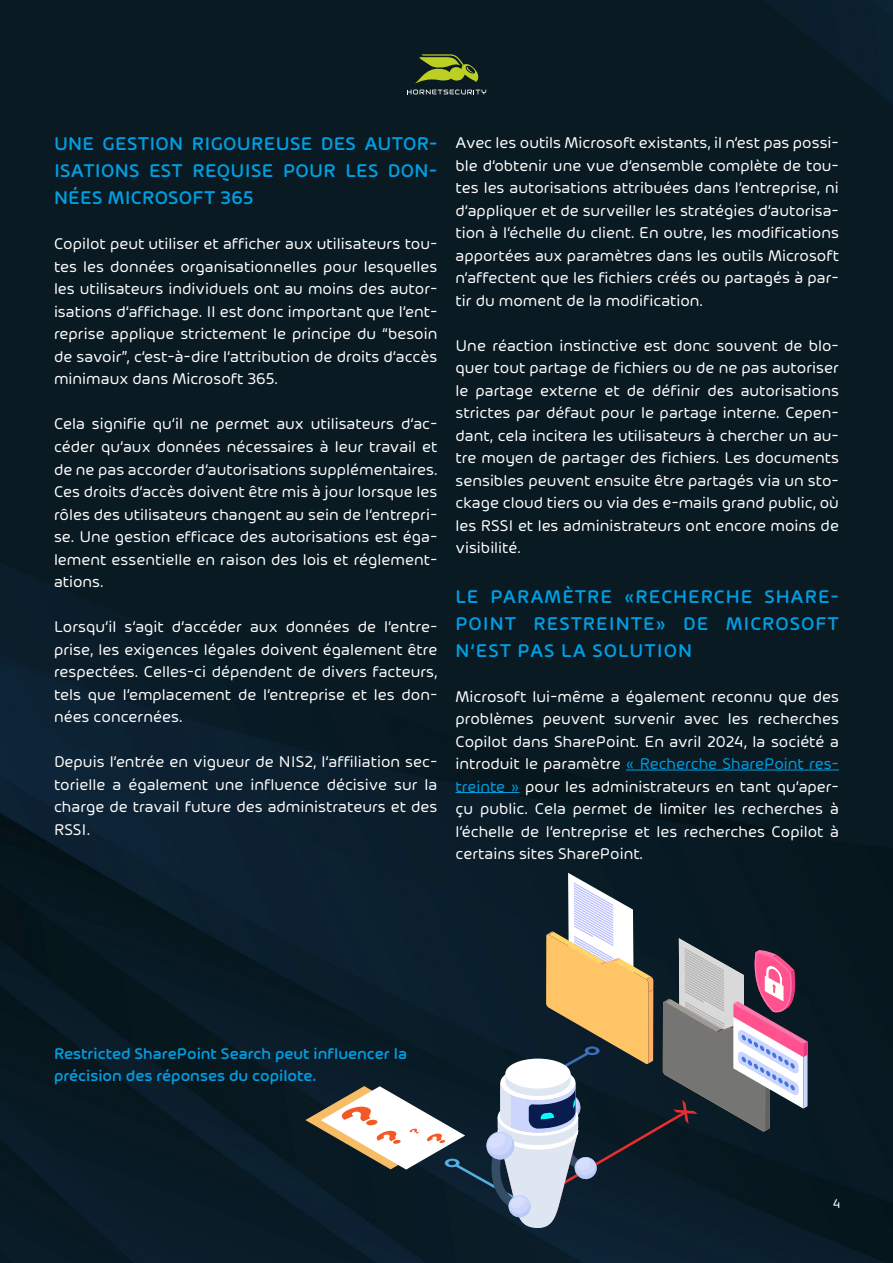
<style>
.page{position:relative;width:893px;height:1263px;background:#fff}
.page>*{position:absolute;margin:0;border:0;box-sizing:border-box;transform-origin:0 0}
.t1{font:500 19.5px/27px "Hornet";letter-spacing:.02em;color:#009fe3;text-align:justify}
.t2{font:16.5px/22.5px "Hornet";color:#fff;text-align:justify}
.t3{font:500 16.5px/22.5px "Hornet";color:#009fe3}
.t4{font:13.5px "Hornet";color:#fff}
.s1{color:#009fe3}
</style>
<div class="page">
<img style="left:0;top:0;width:893px;height:1263px">
<svg style="left:407px;top:90px;width:79px;height:4px"></svg>
<svg style="left:415px;top:54px;width:65px;height:30px;background:#5c6e22"></svg>
<hr style="left:626px;top:770px;width:213px;height:1px;background:#009fe3">
<hr style="left:455px;top:792px;width:64px;height:1px;background:#009fe3">
<svg style="left:305px;top:873px;width:502px;height:355px;background:#434a51"></svg>
<p class="t1" style="left:54px;top:129px;width:385px">UNE GESTION RIGOUREUSE DES AUTOR-ISATIONS EST REQUISE POUR LES DON-NÉES MICROSOFT 365</p>
<p class="t2" style="left:54px;top:232px;width:385px">Copilot peut utiliser et afficher aux utilisateurs tou&shy;tes les données organisationnelles pour lesquelles les utilisateurs individuels ont au moins des autor&shy;isations d‘affichage. Il est donc important que l‘ent&shy;reprise applique strictement le principe du “besoin de savoir”, c‘est-à-dire l‘attribution de droits d‘accès minimaux dans Microsoft 365.</p>
<p class="t2" style="left:54px;top:412px;width:385px">Cela signifie qu‘il ne permet aux utilisateurs d‘ac&shy;céder qu‘aux données nécessaires à leur travail et de ne pas accorder d‘autorisations supplémentaires.<br>Ces droits d‘accès doivent être mis à jour lorsque les rôles des utilisateurs changent au sein de l‘entrepri&shy;se. Une gestion efficace des autorisations est éga&shy;lement essentielle en raison des lois et réglement&shy;ations.</p>
<p class="t2" style="left:54px;top:614px;width:385px">Lorsqu‘il s‘agit d‘accéder aux données de l‘entre&shy;prise, les exigences légales doivent également être respectées. Celles-ci dépendent de divers facteurs, tels que l‘emplacement de l‘entreprise et les don&shy;nées concernées.</p>
<p class="t2" style="left:54px;top:749px;width:385px">Depuis l‘entrée en vigueur de NIS2, l‘affiliation sec&shy;torielle a également une influence décisive sur la charge de travail future des administrateurs et des RSSI.</p>
<p class="t2" style="left:455px;top:130px;width:385px">Avec les outils Microsoft existants, il n‘est pas possi&shy;ble d‘obtenir une vue d‘ensemble complète de tou&shy;tes les autorisations attribuées dans l‘entreprise, ni d‘appliquer et de surveiller les stratégies d‘autorisa&shy;tion à l‘échelle du client. En outre, les modifications apportées aux paramètres dans les outils Microsoft n‘affectent que les fichiers créés ou partagés à par&shy;tir du moment de la modification.</p>
<p class="t2" style="left:455px;top:333px;width:385px">Une réaction instinctive est donc souvent de blo&shy;quer tout partage de fichiers ou de ne pas autoriser le partage externe et de définir des autorisations strictes par défaut pour le partage interne. Cepen&shy;dant, cela incitera les utilisateurs à chercher un au&shy;tre moyen de partager des fichiers. Les documents sensibles peuvent ensuite être partagés via un sto&shy;ckage cloud tiers ou via des e-mails grand public, où les RSSI et les administrateurs ont encore moins de visibilité.</p>
<p class="t1" style="left:455px;top:581px;width:385px">LE PARAMÈTRE «RECHERCHE SHARE-POINT RESTREINTE» DE MICROSOFT N‘EST PAS LA SOLUTION</p>
<p class="t2" style="left:455px;top:684px;width:385px">Microsoft lui-même a également reconnu que des problèmes peuvent survenir avec les recherches Copilot dans SharePoint. En avril 2024, la société a introduit le paramètre <span class="s1">« Recherche SharePoint res&shy;treinte »</span> pour les administrateurs en tant qu‘aper&shy;çu public. Cela permet de limiter les recherches à l‘échelle de l‘entreprise et les recherches Copilot à certains sites SharePoint.</p>
<p class="t3" style="left:54px;top:1041px;width:355px">Restricted SharePoint Search peut influencer la précision des réponses du copilote.</p>
<p class="t4" style="left:833px;top:1194px;width:9px">4</p>
</div>
